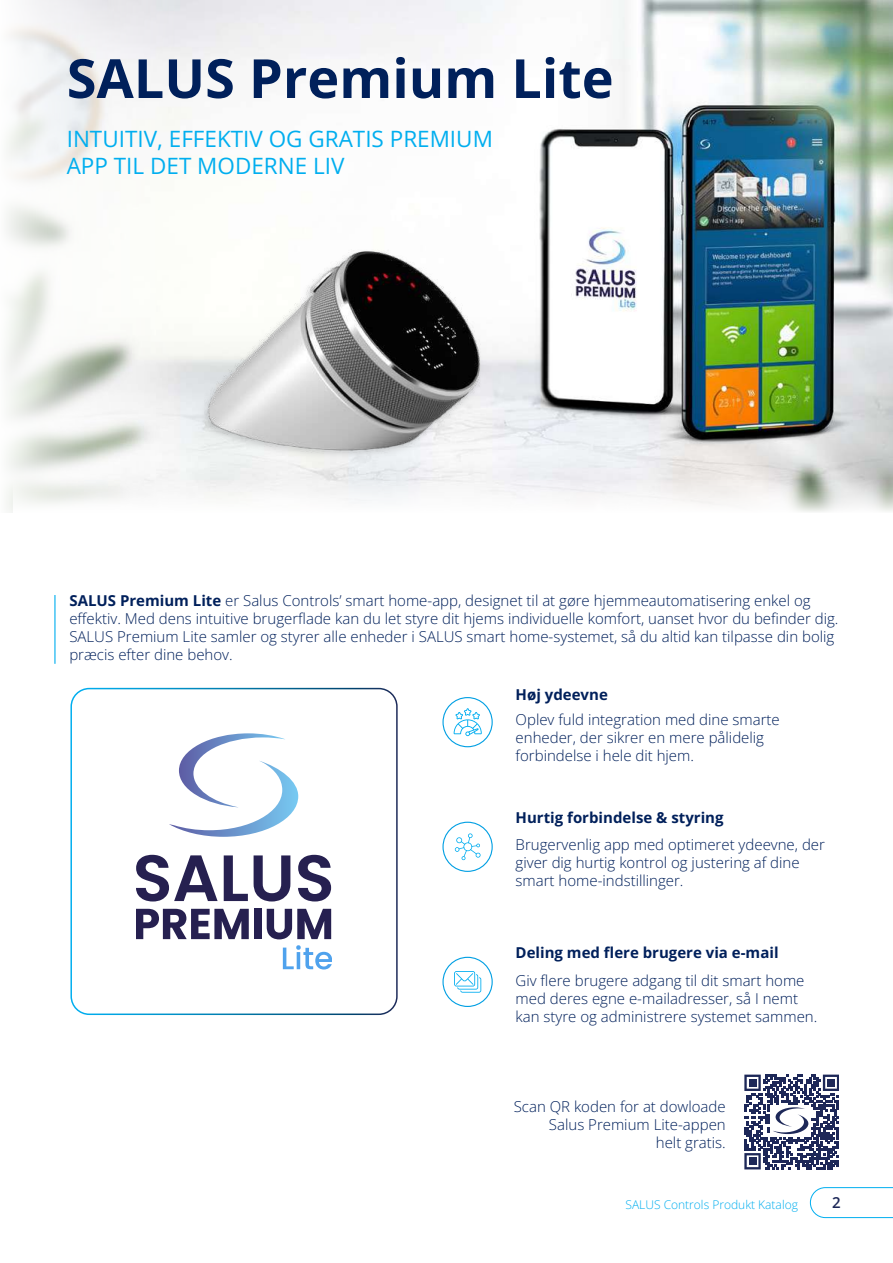
<style>
.page{position:relative;width:893px;height:1263px;background:#fff}
.page>*{position:absolute;margin:0;border:0;box-sizing:border-box;transform-origin:0 0}
.t1{font:700 54px "Open Sans";color:#00205b}
.t2{font:22.5px/27px "Open Sans";color:#00aeef}
.t3{font:300 15px/18px "Open Sans";color:#00205b}
.t4{font:700 15px "Open Sans";color:#00205b}
.t5{font:600 15px "Open Sans";color:#1d2858}
.t6{font:300 12px "Open Sans";color:#00aeef}
.s1{font-weight:700}
</style>
<div class="page">
<img style="left:224px;top:0;width:669px;height:440px">
<svg style="left:6px;top:0;width:218px;height:513px;fill:#f7f7f6"></svg>
<svg style="left:137px;top:855px;width:81px;height:46px"></svg>
<svg style="left:224px;top:855px;width:24px;height:46px"></svg>
<svg style="left:254px;top:855px;width:36px;height:46px"></svg>
<svg style="left:298px;top:855px;width:33px;height:46px"></svg>
<svg style="left:283px;top:945px;width:48px;height:24px"></svg>
<svg style="left:169px;top:733px;width:129px;height:104px"></svg>
<svg style="left:137px;top:909px;width:112px;height:30px"></svg>
<div style="left:254px;top:909px;width:7px;height:30px;background:#262050"></div>
<svg style="left:267px;top:909px;width:64px;height:30px"></svg>
<div style="left:442px;top:697px;width:51px;height:50px;border:1px solid #009fe3;border-radius:50%"></div>
<svg style="left:454px;top:708px;width:28px;height:28px"></svg>
<div style="left:442px;top:822px;width:51px;height:50px;border:1px solid #009fe3;border-radius:50%"></div>
<svg style="left:455px;top:833px;width:26px;height:27px"></svg>
<div style="left:442px;top:957px;width:51px;height:50px;border:1px solid #009fe3;border-radius:50%"></div>
<svg style="left:454px;top:971px;width:27px;height:22px"></svg>
<svg style="left:13px;top:440px;width:880px;height:73px;fill:#f1f2f3"></svg>
<div style="left:70px;top:688px;width:328px;height:327px;border:2px solid #fff;border-radius:18px"></div>
<hr style="left:54px;top:595px;width:2px;height:69px;background:#00aeef">
<img style="left:193px;top:237px;width:326px;height:220px">
<svg style="left:745px;top:1074px;width:94px;height:95px"></svg>
<svg style="left:810px;top:1187px;width:83px;height:31px"></svg>
<h1 class="t1" style="left:67px;top:40px;width:548px">SALUS Premium Lite</h1>
<h2 class="t2" style="left:67px;top:125px;width:428px">INTUITIV, EFFEKTIV OG GRATIS PREMIUM<br>APP TIL DET MODERNE LIV</h2>
<p class="t3" style="left:69px;top:591px;width:771px"><span class="s1">SALUS Premium Lite</span> er Salus Controls’ smart home-app, designet til at gøre hjemmeautomatisering enkel og effektiv. Med dens intuitive brugerflade kan du let styre dit hjems individuelle komfort, uanset hvor du befinder dig.<br>SALUS Premium Lite samler og styrer alle enheder i SALUS smart home-systemet, så du altid kan tilpasse din bolig præcis efter dine behov.</p>
<p class="t4" style="left:516px;top:683px;width:94px">Høj ydeevne</p>
<p class="t3" style="left:516px;top:710px;width:266px">Oplev fuld integration med dine smarte enheder, der sikrer en mere pålidelig forbindelse i hele dit hjem.</p>
<p class="t4" style="left:516px;top:807px;width:209px">Hurtig forbindelse &amp; styring</p>
<p class="t3" style="left:516px;top:835px;width:311px">Brugervenlig app med optimeret ydeevne, der giver dig hurtig kontrol og justering af dine smart home-indstillinger.</p>
<p class="t4" style="left:516px;top:942px;width:264px">Deling med flere brugere via e-mail</p>
<p class="t3" style="left:516px;top:971px;width:303px">Giv flere brugere adgang til dit smart home med deres egne e-mailadresser, så I nemt kan styre og administrere systemet sammen.</p>
<p class="t3" style="left:514px;top:1097px;width:214px;text-align:right">Scan QR koden for at dowloade<br>Salus Premium Lite-appen<br>helt gratis.</p>
<p class="t6" style="left:625px;top:1196px;width:174px">SALUS Controls Produkt Katalog</p>
<p class="t5" style="left:832px;top:1192px;width:10px">2</p>
</div>
